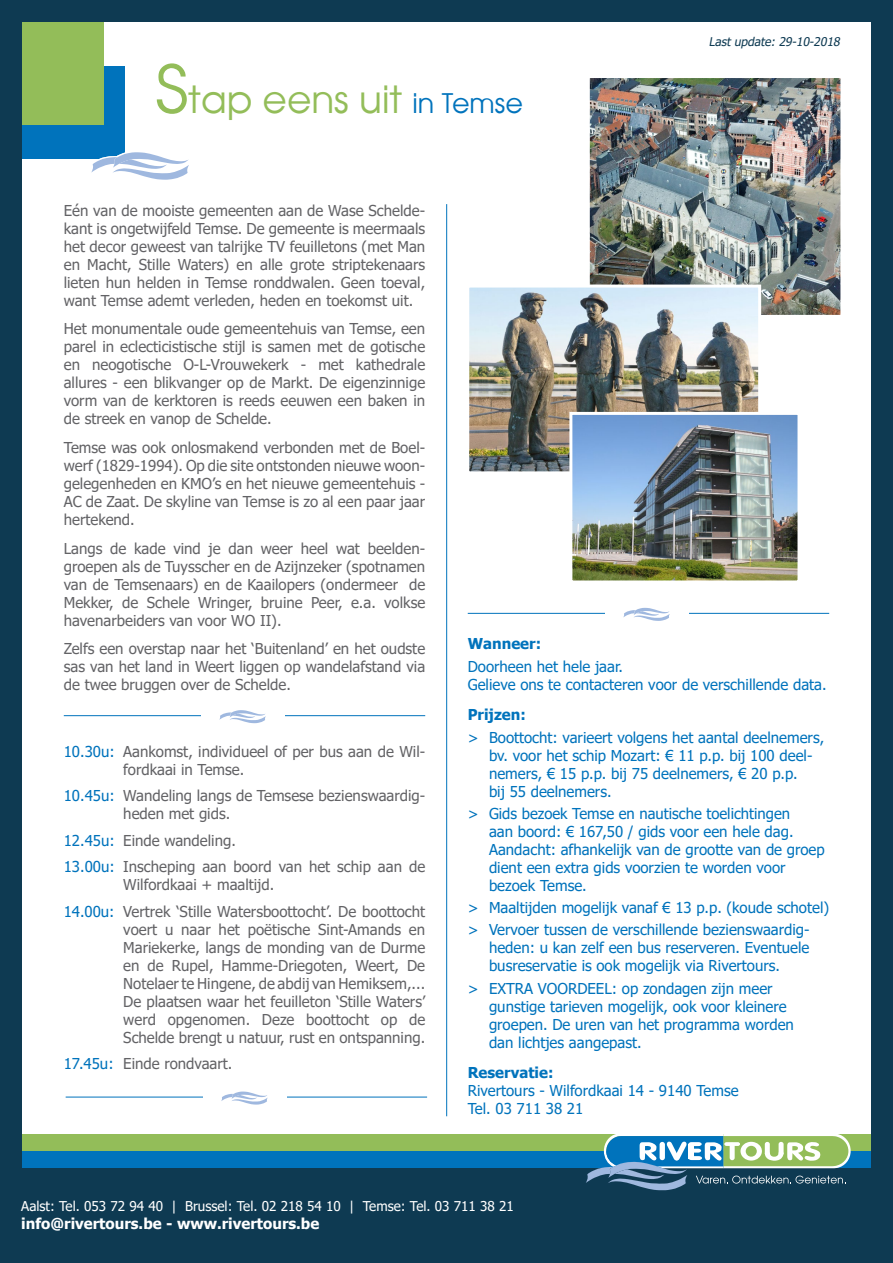
<style>
.page{position:relative;width:893px;height:1263px;background:#fff}
.page>*{position:absolute;margin:0;border:0;box-sizing:border-box;transform-origin:0 0}
.t1{font:37.5px "Avalon";color:#93bd59}
.t2{font:15px/18px "Tahoma";color:#636366;text-align:justify}
.t3{font:15px/18px "Tahoma";color:#0073bc}
.t4{font:700 15px "Tahoma";color:#fff}
.t5{font:700 15px "Tahoma";color:#0073bc}
.t6{font:13.5px "Tahoma";color:#fff}
.t7{font:italic 12px "Tahoma";color:#0e3a52}
.s1{font-size:66px}
.s2{font-size:27px;color:#0073bc}
.s3{color:#0073bc}
</style>
<div class="page">
<div style="left:20px;top:66px;width:105px;height:92px;background:#0073bc"></div>
<div style="left:20px;top:20px;width:84px;height:105px;background:#93bd59"></div>
<svg style="left:90px;top:152px;width:99px;height:28px"></svg>
<div style="left:21px;top:1134px;width:851px;height:17px;background:#93bd59"></div>
<div style="left:21px;top:1151px;width:851px;height:17px;background:#0073bc"></div>
<div style="left:0;top:1168px;width:893px;height:95px;background:#0e3a52"></div>
<div style="left:0;top:0;width:893px;height:21px;background:#0e3a52"></div>
<div style="left:0;top:0;width:21px;height:1263px;background:#0e3a52"></div>
<div style="left:872px;top:0;width:21px;height:1263px;background:#0e3a52"></div>
<svg style="left:586px;top:1134px;width:265px;height:56px"></svg>
<hr style="left:446px;top:204px;width:1px;height:912px;background:#0073bc">
<hr style="left:64px;top:715px;width:361px;height:1px;background:#0073bc">
<div style="left:201px;top:710px;width:84px;height:13px;background:#fff"></div>
<svg style="left:219px;top:710px;width:47px;height:13px"></svg>
<img style="left:591px;top:79px;width:248px;height:235px">
<div style="left:587px;top:75px;width:256px;height:243px;border:3px solid #fff"></div>
<hr style="left:468px;top:613px;width:361px;height:1px;background:#0073bc">
<div style="left:605px;top:608px;width:84px;height:13px;background:#fff"></div>
<svg style="left:623px;top:608px;width:47px;height:13px"></svg>
<img style="left:470px;top:289px;width:287px;height:181px">
<div style="left:466px;top:285px;width:295px;height:189px;border:3px solid #fff"></div>
<img style="left:573px;top:416px;width:223px;height:163px">
<div style="left:569px;top:412px;width:231px;height:171px;border:3px solid #fff"></div>
<hr style="left:66px;top:1097px;width:361px;height:1px;background:#0073bc">
<div style="left:203px;top:1091px;width:84px;height:13px;background:#fff"></div>
<svg style="left:221px;top:1091px;width:47px;height:13px"></svg>
<p class="t1" style="left:155px;top:76px;width:369px"><span class="s1">S</span>tap eens uit <span class="s2">in Temse</span></p>
<p class="t7" style="left:709px;top:34px;width:136px">Lastupdate:29-10-2018</p>
<p class="t2" style="left:64px;top:202px;width:363px">Eén van de mooiste gemeenten aan de Wase Schelde&shy;kant is ongetwijfeld Temse. De gemeente is meermaals het decor geweest van talrijke TV feuilletons (met Man en Macht, Stille Waters) en alle grote striptekenaars lieten hun helden in Temse ronddwalen. Geen toeval, want Temse ademt verleden, heden en toekomst uit.</p>
<p class="t2" style="left:64px;top:321px;width:363px">Het monumentale oude gemeentehuis van Temse, een parel in eclecticistische stijl is samen met de gotische en neogotische O-L-Vrouwekerk - met kathedrale allures - een blikvanger op de Markt. De eigenzinnige vorm van de kerktoren is reeds eeuwen een baken in de streek en vanop de Schelde.</p>
<p class="t2" style="left:64px;top:439px;width:363px">Temse was ook onlosmakend verbonden met de Boel&shy;werf (1829-1994). Op die site ontstonden nieuwe woon&shy;gelegenheden en KMO’s en het nieuwe gemeentehuis - AC de Zaat. De skyline van Temse is zo al een paar jaar hertekend.</p>
<p class="t2" style="left:64px;top:540px;width:363px">Langs de kade vind je dan weer heel wat beelden&shy;groepen als de Tuysscher en de Azijnzeker (spotnamen van de Temsenaars) en de Kaailopers (ondermeer de Mekker, de Schele Wringer, bruine Peer, e.a. volkse havenarbeiders van voor WO II).</p>
<p class="t2" style="left:64px;top:640px;width:363px">Zelfs een overstap naar het ‘Buitenland’ en het oudste sas van het land in Weert liggen op wandelafstand via de twee bruggen over de Schelde.</p>
<p class="t2" style="left:123px;top:743px;width:303px;text-indent:-60px"><span class="s3">10.30u:</span> Aankomst, individueel of per bus aan de Wil&shy;fordkaai in Temse.</p>
<p class="t2" style="left:123px;top:788px;width:303px;text-indent:-60px"><span class="s3">10.45u:</span> Wandeling langs de Temsese bezienswaardig&shy;heden met gids.</p>
<p class="t2" style="left:64px;top:832px;width:174px"><span class="s3">12.45u:</span> Einde wandeling.</p>
<p class="t2" style="left:123px;top:859px;width:303px;text-indent:-60px"><span class="s3">13.00u:</span> Inscheping aan boord van het schip aan de<br>Wilfordkaai + maaltijd.</p>
<p class="t2" style="left:123px;top:903px;width:303px;text-indent:-60px"><span class="s3">14.00u:</span> Vertrek ‘Stille Watersboottocht’. De boottocht voert u naar het poëtische Sint-Amands en Mariekerke, langs de monding van de Durme en de Rupel, Hamme-Driegoten, Weert, De Notelaer te Hingene, de abdij van Hemiksem,...<br>De plaatsen waar het feuilleton ‘Stille Waters’ werd opgenomen. Deze boottocht op de Schelde brengt u natuur, rust en ontspanning.</p>
<p class="t2" style="left:64px;top:1056px;width:170px"><span class="s3">17.45u:</span> Einde rondvaart.</p>
<p class="t5" style="left:468px;top:633px;width:75px">Wanneer:</p>
<p class="t3" style="left:468px;top:658px;width:360px">Doorheen het hele jaar.<br>Gelieve ons te contacteren voor de verschillende data.</p>
<p class="t5" style="left:468px;top:704px;width:60px">Prijzen:</p>
<p class="t3" style="left:489px;top:729px;width:337px;text-indent:-21px">&gt; Boottocht: varieert volgens het aantal deelnemers, bv. voor het schip Mozart: € 11 p.p. bij 100 deel&shy;nemers, € 15 p.p. bij 75 deelnemers, € 20 p.p.<br>bij 55 deelnemers.</p>
<p class="t3" style="left:489px;top:805px;width:337px;text-indent:-21px">&gt; Gids bezoek Temse en nautische toelichtingen<br>aan boord: € 167,50 / gids voor een hele dag.<br>Aandacht: afhankelijk van de grootte van de groep dient een extra gids voorzien te worden voor bezoek Temse.</p>
<p class="t3" style="left:468px;top:899px;width:363px">&gt; Maaltijden mogelijk vanaf € 13 p.p. (koude schotel)</p>
<p class="t3" style="left:489px;top:922px;width:322px;text-align:justify;text-indent:-21px">&gt; Vervoer tussen de verschillende bezienswaardig&shy;heden: u kan zelf een bus reserveren. Eventuele busreservatie is ook mogelijk via Rivertours.</p>
<p class="t3" style="left:489px;top:980px;width:306px;text-indent:-21px">&gt; EXTRA VOORDEEL: op zondagen zijn meer gunstige tarieven mogelijk, ook voor kleinere groepen. De uren van het programma worden dan lichtjes aangepast.</p>
<p class="t5" style="left:468px;top:1062px;width:87px">Reservatie:</p>
<p class="t3" style="left:468px;top:1083px;width:272px">Rivertours - Wilfordkaai 14 - 9140 Temse</p>
<p class="t3" style="left:468px;top:1101px;width:117px">Tel. 03 711 38 21</p>
<p class="t6" style="left:21px;top:1196px;width:494px">Aalst: Tel. 053 72 94 40 | Brussel: Tel. 02 218 54 10 | Temse: Tel. 03 711 38 21</p>
<p class="t4" style="left:21px;top:1212px;width:300px">info@rivertours.be - www.rivertours.be</p>
</div>
